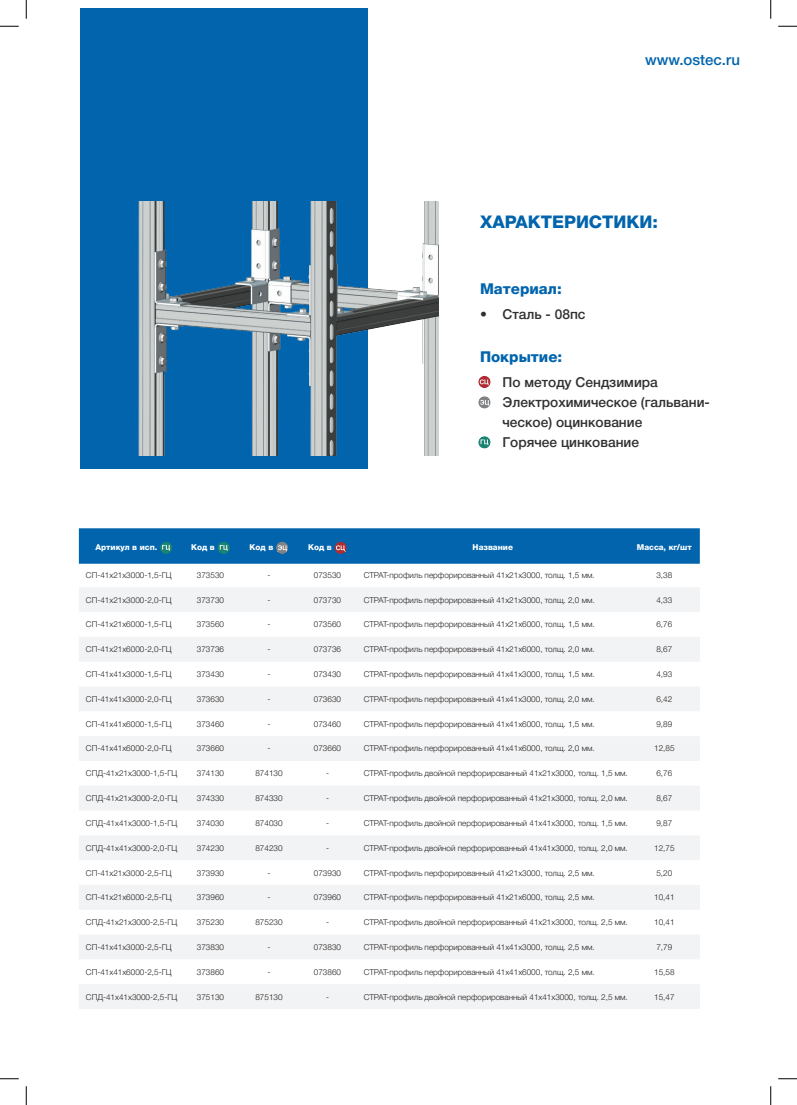
<style>
.page{position:relative;width:797px;height:1105px;background:#fff}
.page>*{position:absolute;margin:0;border:0;box-sizing:border-box;transform-origin:0 0}
.t1{font:800 17.5px "Helvetica Neue Cyr";color:#0164ad}
.t2{font:800 15px "Helvetica Neue Cyr";color:#0164ad}
.t3{font:500 15px "Helvetica Neue Cyr";color:#0164ad}
.t4{font:500 13.75px/20px "Helvetica Neue Cyr";color:#312f30}
.t5{font:300 8.12px "Helvetica Neue Cyr";color:#231f20}
.t6{font:800 8.12px "Helvetica Neue Cyr";color:#fff}
</style>
<div class="page">
<div style="left:80px;top:9px;width:287px;height:460px;background:#0164ad"></div>
<img style="left:138px;top:202px;width:300px;height:253px">
<svg style="left:79px;top:588px;width:620px;height:421px;fill:#f2f3f4"></svg>
<svg style="left:79px;top:528px;width:620px;height:36px;background:#0767ad"></svg>
<svg style="left:478px;top:436px;width:12px;height:13px"></svg>
<svg style="left:478px;top:396px;width:12px;height:13px"></svg>
<svg style="left:478px;top:376px;width:12px;height:12px"></svg>
<svg style="left:0;top:25px;width:19px;height:2px"></svg>
<svg style="left:778px;top:25px;width:19px;height:2px"></svg>
<svg style="left:0;top:1078px;width:19px;height:1px"></svg>
<svg style="left:778px;top:1078px;width:19px;height:1px"></svg>
<svg style="left:25px;top:0;width:2px;height:19px"></svg>
<svg style="left:25px;top:1086px;width:2px;height:19px"></svg>
<svg style="left:770px;top:0;width:1px;height:19px"></svg>
<svg style="left:770px;top:1086px;width:1px;height:19px"></svg>
<h2 class="t3" style="left:645px;top:52px;width:96px">www.ostec.ru</h2>
<h1 class="t1" style="left:480px;top:213px;width:179px">ХАРАКТЕРИСТИКИ:</h1>
<h2 class="t2" style="left:480px;top:281px;width:83px">Материал:</h2>
<h3 class="t4" style="left:480px;top:304px;width:107px">• Сталь - 08пс</h3>
<h2 class="t2" style="left:480px;top:348px;width:84px">Покрытие:</h2>
<h3 class="t4" style="left:480px;top:372px;width:179px">• По методу Сендзимира</h3>
<h3 class="t4" style="left:502px;top:392px;width:209px;text-indent:-22px">• Электрохимическое (гальвани&shy;ческое) оцинкование</h3>
<h3 class="t4" style="left:480px;top:432px;width:161px">• Горячее цинкование</h3>
<p class="t6" style="left:96px;top:543px;width:63px">Артикул в исп.</p>
<p class="t6" style="left:191px;top:543px;width:25px">Код в</p>
<p class="t6" style="left:250px;top:543px;width:25px">Код в</p>
<p class="t6" style="left:308px;top:543px;width:25px">Код в</p>
<p class="t6" style="left:472px;top:543px;width:42px">Название</p>
<p class="t6" style="left:637px;top:543px;width:57px">Масса, кг/шт</p>
<p class="t5" style="left:86px;top:571px;width:87px">СП-41х21х3000-1,5-ГЦ</p>
<p class="t5" style="left:197px;top:571px;width:29px">373530</p>
<p class="t5" style="left:267px;top:571px;width:5px">-</p>
<p class="t5" style="left:314px;top:571px;width:29px">073530</p>
<p class="t5" style="left:364px;top:571px;width:232px">СТРАТ-профиль перфорированный 41х21х3000, толщ. 1,5 мм.</p>
<p class="t5" style="left:656px;top:571px;width:17px">3,38</p>
<p class="t5" style="left:86px;top:595px;width:87px">СП-41х21х3000-2,0-ГЦ</p>
<p class="t5" style="left:197px;top:595px;width:29px">373730</p>
<p class="t5" style="left:267px;top:595px;width:5px">-</p>
<p class="t5" style="left:314px;top:595px;width:29px">073730</p>
<p class="t5" style="left:364px;top:595px;width:232px">СТРАТ-профиль перфорированный 41х21х3000, толщ. 2,0 мм.</p>
<p class="t5" style="left:656px;top:595px;width:17px">4,33</p>
<p class="t5" style="left:86px;top:620px;width:87px">СП-41х21х6000-1,5-ГЦ</p>
<p class="t5" style="left:197px;top:620px;width:29px">373560</p>
<p class="t5" style="left:267px;top:620px;width:5px">-</p>
<p class="t5" style="left:314px;top:620px;width:29px">073560</p>
<p class="t5" style="left:364px;top:620px;width:232px">СТРАТ-профиль перфорированный 41х21х6000, толщ. 1,5 мм.</p>
<p class="t5" style="left:656px;top:620px;width:17px">6,76</p>
<p class="t5" style="left:86px;top:645px;width:87px">СП-41х21х6000-2,0-ГЦ</p>
<p class="t5" style="left:197px;top:645px;width:29px">373736</p>
<p class="t5" style="left:267px;top:645px;width:5px">-</p>
<p class="t5" style="left:314px;top:645px;width:29px">073736</p>
<p class="t5" style="left:364px;top:645px;width:232px">СТРАТ-профиль перфорированный 41х21х6000, толщ. 2,0 мм.</p>
<p class="t5" style="left:656px;top:645px;width:17px">8,67</p>
<p class="t5" style="left:86px;top:670px;width:87px">СП-41х41х3000-1,5-ГЦ</p>
<p class="t5" style="left:197px;top:670px;width:29px">373430</p>
<p class="t5" style="left:267px;top:670px;width:5px">-</p>
<p class="t5" style="left:314px;top:670px;width:29px">073430</p>
<p class="t5" style="left:364px;top:670px;width:232px">СТРАТ-профиль перфорированный 41х41х3000, толщ. 1,5 мм.</p>
<p class="t5" style="left:656px;top:670px;width:17px">4,93</p>
<p class="t5" style="left:86px;top:694px;width:87px">СП-41х41х3000-2,0-ГЦ</p>
<p class="t5" style="left:197px;top:694px;width:29px">373630</p>
<p class="t5" style="left:267px;top:694px;width:5px">-</p>
<p class="t5" style="left:314px;top:694px;width:29px">073630</p>
<p class="t5" style="left:364px;top:694px;width:232px">СТРАТ-профиль перфорированный 41х41х3000, толщ. 2,0 мм.</p>
<p class="t5" style="left:656px;top:694px;width:17px">6,42</p>
<p class="t5" style="left:86px;top:719px;width:87px">СП-41х41х6000-1,5-ГЦ</p>
<p class="t5" style="left:197px;top:719px;width:29px">373460</p>
<p class="t5" style="left:267px;top:719px;width:5px">-</p>
<p class="t5" style="left:314px;top:719px;width:29px">073460</p>
<p class="t5" style="left:364px;top:719px;width:232px">СТРАТ-профиль перфорированный 41х41х6000, толщ. 1,5 мм.</p>
<p class="t5" style="left:656px;top:719px;width:17px">9,89</p>
<p class="t5" style="left:86px;top:744px;width:87px">СП-41х41х6000-2,0-ГЦ</p>
<p class="t5" style="left:197px;top:744px;width:29px">373660</p>
<p class="t5" style="left:267px;top:744px;width:5px">-</p>
<p class="t5" style="left:314px;top:744px;width:29px">073660</p>
<p class="t5" style="left:364px;top:744px;width:232px">СТРАТ-профиль перфорированный 41х41х6000, толщ. 2,0 мм.</p>
<p class="t5" style="left:654px;top:744px;width:22px">12,85</p>
<p class="t5" style="left:86px;top:769px;width:93px">СПД-41х21х3000-1,5-ГЦ</p>
<p class="t5" style="left:197px;top:769px;width:29px">374130</p>
<p class="t5" style="left:255px;top:769px;width:29px">874130</p>
<p class="t5" style="left:326px;top:769px;width:5px">-</p>
<p class="t5" style="left:364px;top:769px;width:265px">СТРАТ-профиль двойной перфорированный 41х21х3000, толщ. 1,5 мм.</p>
<p class="t5" style="left:656px;top:769px;width:17px">6,76</p>
<p class="t5" style="left:86px;top:794px;width:93px">СПД-41х21х3000-2,0-ГЦ</p>
<p class="t5" style="left:197px;top:794px;width:29px">374330</p>
<p class="t5" style="left:255px;top:794px;width:29px">874330</p>
<p class="t5" style="left:326px;top:794px;width:5px">-</p>
<p class="t5" style="left:364px;top:794px;width:265px">СТРАТ-профиль двойной перфорированный 41х21х3000, толщ. 2,0 мм.</p>
<p class="t5" style="left:656px;top:794px;width:17px">8,67</p>
<p class="t5" style="left:86px;top:818px;width:93px">СПД-41х41х3000-1,5-ГЦ</p>
<p class="t5" style="left:197px;top:818px;width:29px">374030</p>
<p class="t5" style="left:255px;top:818px;width:29px">874030</p>
<p class="t5" style="left:326px;top:818px;width:5px">-</p>
<p class="t5" style="left:364px;top:818px;width:265px">СТРАТ-профиль двойной перфорированный 41х41х3000, толщ. 1,5 мм.</p>
<p class="t5" style="left:656px;top:818px;width:17px">9,87</p>
<p class="t5" style="left:86px;top:843px;width:93px">СПД-41х41х3000-2,0-ГЦ</p>
<p class="t5" style="left:197px;top:843px;width:29px">374230</p>
<p class="t5" style="left:255px;top:843px;width:29px">874230</p>
<p class="t5" style="left:326px;top:843px;width:5px">-</p>
<p class="t5" style="left:364px;top:843px;width:265px">СТРАТ-профиль двойной перфорированный 41х41х3000, толщ. 2,0 мм.</p>
<p class="t5" style="left:654px;top:843px;width:22px">12,75</p>
<p class="t5" style="left:86px;top:868px;width:87px">СП-41х21х3000-2,5-ГЦ</p>
<p class="t5" style="left:197px;top:868px;width:29px">373930</p>
<p class="t5" style="left:267px;top:868px;width:5px">-</p>
<p class="t5" style="left:314px;top:868px;width:29px">073930</p>
<p class="t5" style="left:364px;top:868px;width:232px">СТРАТ-профиль перфорированный 41х21х3000, толщ. 2,5 мм.</p>
<p class="t5" style="left:656px;top:868px;width:17px">5,20</p>
<p class="t5" style="left:86px;top:893px;width:87px">СП-41х21х6000-2,5-ГЦ</p>
<p class="t5" style="left:197px;top:893px;width:29px">373960</p>
<p class="t5" style="left:267px;top:893px;width:5px">-</p>
<p class="t5" style="left:314px;top:893px;width:29px">073960</p>
<p class="t5" style="left:364px;top:893px;width:232px">СТРАТ-профиль перфорированный 41х21х6000, толщ. 2,5 мм.</p>
<p class="t5" style="left:654px;top:893px;width:22px">10,41</p>
<p class="t5" style="left:86px;top:918px;width:93px">СПД-41х21х3000-2,5-ГЦ</p>
<p class="t5" style="left:197px;top:918px;width:29px">375230</p>
<p class="t5" style="left:255px;top:918px;width:29px">875230</p>
<p class="t5" style="left:326px;top:918px;width:5px">-</p>
<p class="t5" style="left:364px;top:918px;width:265px">СТРАТ-профиль двойной перфорированный 41х21х3000, толщ. 2,5 мм.</p>
<p class="t5" style="left:654px;top:918px;width:22px">10,41</p>
<p class="t5" style="left:86px;top:942px;width:87px">СП-41х41х3000-2,5-ГЦ</p>
<p class="t5" style="left:197px;top:942px;width:29px">373830</p>
<p class="t5" style="left:267px;top:942px;width:5px">-</p>
<p class="t5" style="left:314px;top:942px;width:29px">073830</p>
<p class="t5" style="left:364px;top:942px;width:232px">СТРАТ-профиль перфорированный 41х41х3000, толщ. 2,5 мм.</p>
<p class="t5" style="left:656px;top:942px;width:17px">7,79</p>
<p class="t5" style="left:86px;top:967px;width:87px">СП-41х41х6000-2,5-ГЦ</p>
<p class="t5" style="left:197px;top:967px;width:29px">373860</p>
<p class="t5" style="left:267px;top:967px;width:5px">-</p>
<p class="t5" style="left:314px;top:967px;width:29px">073860</p>
<p class="t5" style="left:364px;top:967px;width:232px">СТРАТ-профиль перфорированный 41х41х6000, толщ. 2,5 мм.</p>
<p class="t5" style="left:654px;top:967px;width:22px">15,58</p>
<p class="t5" style="left:86px;top:992px;width:93px">СПД-41х41х3000-2,5-ГЦ</p>
<p class="t5" style="left:197px;top:992px;width:29px">375130</p>
<p class="t5" style="left:255px;top:992px;width:29px">875130</p>
<p class="t5" style="left:326px;top:992px;width:5px">-</p>
<p class="t5" style="left:364px;top:992px;width:265px">СТРАТ-профиль двойной перфорированный 41х41х3000, толщ. 2,5 мм.</p>
<p class="t5" style="left:654px;top:992px;width:22px">15,47</p>
</div>
